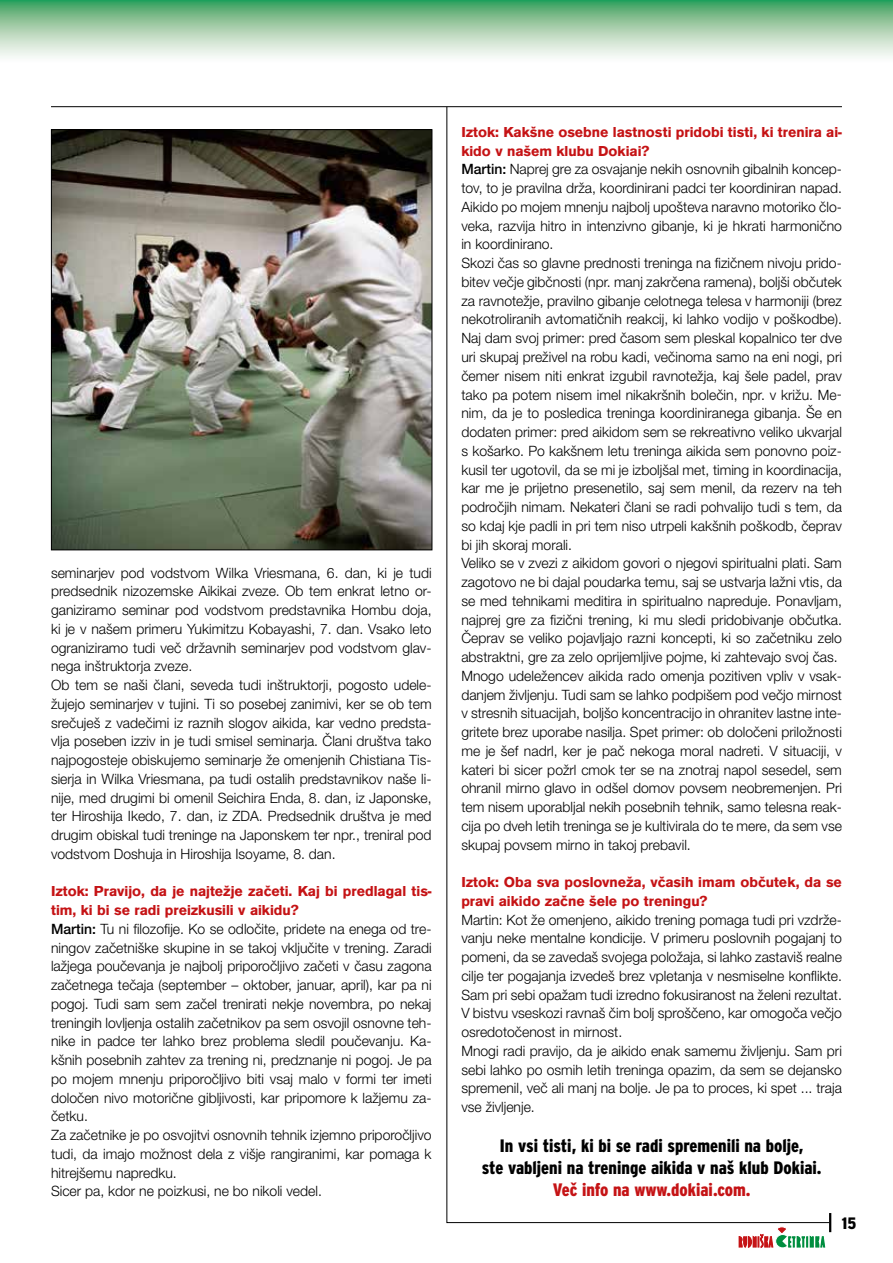
<style>
.page{position:relative;width:893px;height:1263px;background:#fff}
.page>*{position:absolute;margin:0;border:0;box-sizing:border-box;transform-origin:0 0}
.t1{font:900 18px/21.6px "Interstate Cond";color:#000;text-align:center}
.t2{font:900 18px "Interstate Cond";color:#c51315}
.t3{font:900 16.5px "Interstate Cond";color:#000}
.t4{font:700 15px/18.8px "Accius TEE";color:#c51315}
.t5{font:300 14.25px/18.8px "Helvetica Neue LT Pro";color:#000}
.s1{font-weight:500}
</style>
<div class="page">
<svg style="left:0;top:0;width:893px;height:57px;background:#a1ceac"></svg>
<svg style="left:446px;top:107px;width:384px;height:1116px"></svg>
<hr style="left:51px;top:106px;width:791px;height:1px;background:#000">
<svg style="left:739px;top:1213px;width:92px;height:35px"></svg>
<img style="left:53px;top:131px;width:377px;height:417px">
<p class="t5" style="left:51px;top:563px;width:382px">seminarjev pod vodstvom Wilka Vriesmana, 6. dan, ki je tudi predsednik nizozemske Aikikai zveze. Ob tem enkrat letno or&shy;ganiziramo seminar pod vodstvom predstavnika Hombu doja, ki je v našem primeru Yukimitzu Kobayashi, 7. dan. Vsako leto ograniziramo tudi več državnih seminarjev pod vodstvom glav&shy;nega inštruktorja zveze.<br>Ob tem se naši člani, seveda tudi inštruktorji, pogosto udele&shy;žujejo seminarjev v tujini. Ti so posebej zanimivi, ker se ob tem srečuješ z vadečimi iz raznih slogov aikida, kar vedno predsta&shy;vlja poseben izziv in je tudi smisel seminarja. Člani društva tako najpogosteje obiskujemo seminarje že omenjenih Chistiana Tis&shy;sierja in Wilka Vriesmana, pa tudi ostalih predstavnikov naše li&shy;nije, med drugimi bi omenil Seichira Enda, 8. dan, iz Japonske, ter Hiroshija Ikedo, 7. dan, iz ZDA. Predsednik društva je med drugim obiskal tudi treninge na Japonskem ter npr., treniral pod vodstvom Doshuja in Hiroshija Isoyame, 8. dan.</p>
<p class="t4" style="left:51px;top:882px;width:382px">Iztok: Pravijo, da je najtežje začeti. Kaj bi predlagal tis&shy;tim, ki bi se radi preizkusili v aikidu?</p>
<p class="t5" style="left:51px;top:919px;width:382px"><span class="s1">Martin:</span> Tu ni filozofije. Ko se odločite, pridete na enega od tre&shy;ningov začetniške skupine in se takoj vključite v trening. Zaradi lažjega poučevanja je najbolj priporočljivo začeti v času zagona začetnega tečaja (september – oktober, januar, april), kar pa ni pogoj. Tudi sam sem začel trenirati nekje novembra, po nekaj treningih lovljenja ostalih začetnikov pa sem osvojil osnovne teh&shy;nike in padce ter lahko brez problema sledil poučevanju. Ka&shy;kšnih posebnih zahtev za trening ni, predznanje ni pogoj. Je pa po mojem mnenju priporočljivo biti vsaj malo v formi ter imeti določen nivo motorične gibljivosti, kar pripomore k lažjemu za&shy;četku.<br>Za začetnike je po osvojitvi osnovnih tehnik izjemno priporočljivo tudi, da imajo možnost dela z višje rangiranimi, kar pomaga k hitrejšemu napredku.<br>Sicer pa, kdor ne poizkusi, ne bo nikoli vedel.</p>
<p class="t4" style="left:461px;top:123px;width:382px">Iztok: Kakšne osebne lastnosti pridobi tisti, ki trenira ai&shy;kido v našem klubu Dokiai?</p>
<p class="t5" style="left:461px;top:160px;width:382px"><span class="s1">Martin:</span> Naprej gre za osvajanje nekih osnovnih gibalnih koncep&shy;tov, to je pravilna drža, koordinirani padci ter koordiniran napad.<br>Aikido po mojem mnenju najbolj upošteva naravno motoriko člo&shy;veka, razvija hitro in intenzivno gibanje, ki je hkrati harmonično in koordinirano.<br>Skozi čas so glavne prednosti treninga na fizičnem nivoju prido&shy;bitev večje gibčnosti (npr. manj zakrčena ramena), boljši občutek za ravnotežje, pravilno gibanje celotnega telesa v harmoniji (brez nekotroliranih avtomatičnih reakcij, ki lahko vodijo v poškodbe).<br>Naj dam svoj primer: pred časom sem pleskal kopalnico ter dve uri skupaj preživel na robu kadi, večinoma samo na eni nogi, pri čemer nisem niti enkrat izgubil ravnotežja, kaj šele padel, prav tako pa potem nisem imel nikakršnih bolečin, npr. v križu. Me&shy;nim, da je to posledica treninga koordiniranega gibanja. Še en dodaten primer: pred aikidom sem se rekreativno veliko ukvarjal s košarko. Po kakšnem letu treninga aikida sem ponovno poiz&shy;kusil ter ugotovil, da se mi je izboljšal met, timing in koordinacija, kar me je prijetno presenetilo, saj sem menil, da rezerv na teh področjih nimam. Nekateri člani se radi pohvalijo tudi s tem, da so kdaj kje padli in pri tem niso utrpeli kakšnih poškodb, čeprav bi jih skoraj morali.<br>Veliko se v zvezi z aikidom govori o njegovi spiritualni plati. Sam zagotovo ne bi dajal poudarka temu, saj se ustvarja lažni vtis, da se med tehnikami meditira in spiritualno napreduje. Ponavljam, najprej gre za fizični trening, ki mu sledi pridobivanje občutka.<br>Čeprav se veliko pojavljajo razni koncepti, ki so začetniku zelo abstraktni, gre za zelo oprijemljive pojme, ki zahtevajo svoj čas.<br>Mnogo udeležencev aikida rado omenja pozitiven vpliv v vsak&shy;danjem življenju. Tudi sam se lahko podpišem pod večjo mirnost v stresnih situacijah, boljšo koncentracijo in ohranitev lastne inte&shy;gritete brez uporabe nasilja. Spet primer: ob določeni priložnosti me je šef nadrl, ker je pač nekoga moral nadreti. V situaciji, v kateri bi sicer požrl cmok ter se na znotraj napol sesedel, sem ohranil mirno glavo in odšel domov povsem neobremenjen. Pri tem nisem uporabljal nekih posebnih tehnik, samo telesna reak&shy;cija po dveh letih treninga se je kultivirala do te mere, da sem vse skupaj povsem mirno in takoj prebavil.</p>
<p class="t4" style="left:461px;top:873px;width:382px">Iztok: Oba sva poslovneža, včasih imam občutek, da se pravi aikido začne šele po treningu?</p>
<p class="t5" style="left:461px;top:910px;width:382px">Martin: Kot že omenjeno, aikido trening pomaga tudi pri vzdrže&shy;vanju neke mentalne kondicije. V primeru poslovnih pogajanj to pomeni, da se zavedaš svojega položaja, si lahko zastaviš realne cilje ter pogajanja izvedeš brez vpletanja v nesmiselne konflikte.<br>Sam pri sebi opažam tudi izredno fokusiranost na želeni rezultat.<br>V bistvu vseskozi ravnaš čim bolj sproščeno, kar omogoča večjo osredotočenost in mirnost.<br>Mnogi radi pravijo, da je aikido enak samemu življenju. Sam pri sebi lahko po osmih letih treninga opazim, da sem se dejansko spremenil, več ali manj na bolje. Je pa to proces, ki spet ... traja vse življenje.</p>
<p class="t1" style="left:482px;top:1135px;width:341px">In vsi tisti, ki bi se radi spremenili na bolje,<br>ste vabljeni na treninge aikida v naš klub Dokiai.</p>
<p class="t2" style="left:553px;top:1179px;width:199px">VeË info na www.dokiai.com.</p>
<p class="t3" style="left:842px;top:1214px;width:16px">15</p>
</div>
